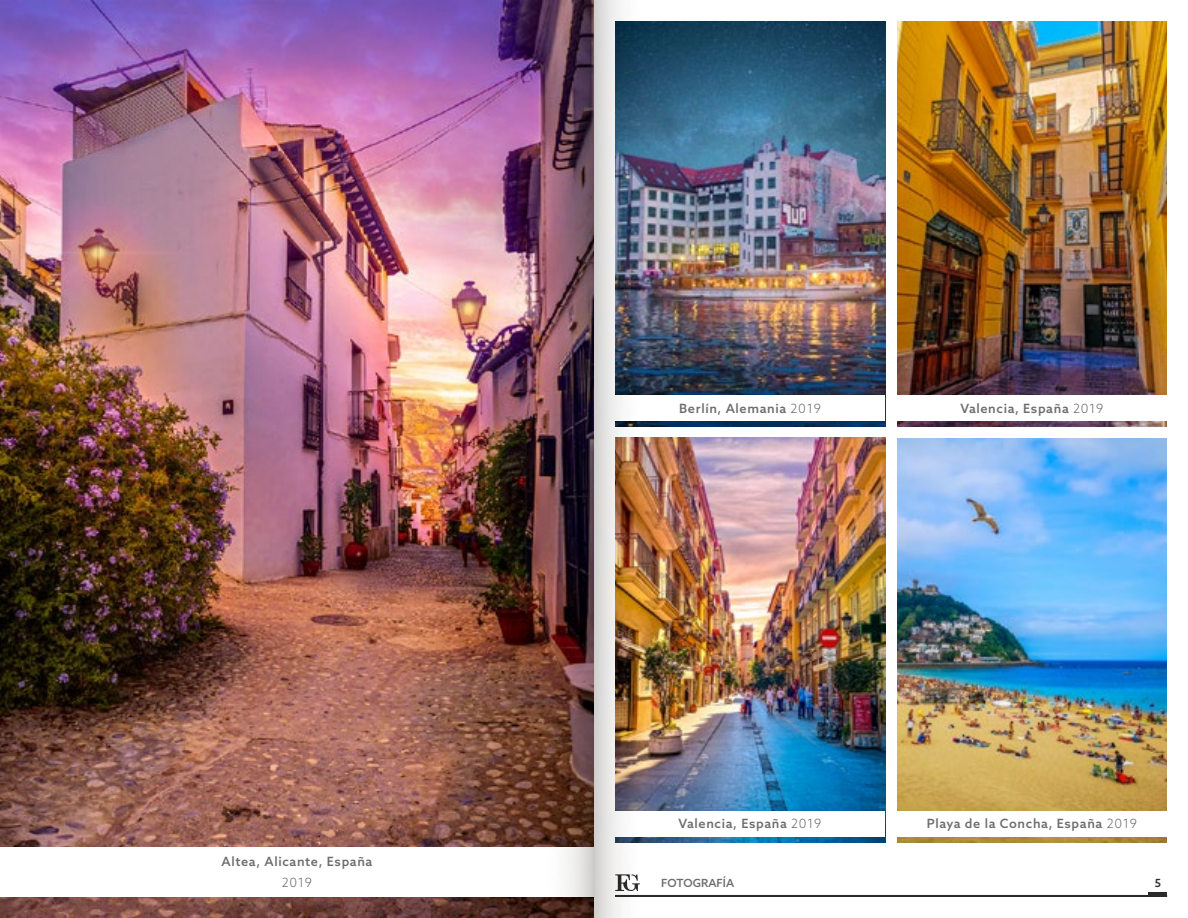
<style>
.page{position:relative;width:1188px;height:918px;background:#fff}
.page>*{position:absolute;margin:0;border:0;box-sizing:border-box;transform-origin:0 0}
.t1{font:500 12.75px "Azo Sans";letter-spacing:.05em;color:#6e6d6d}
.t2{font:300 12.75px "Azo Sans";color:#6e6d6d}
.t3{font:500 11.25px "Azo Sans";color:#6e6d6d}
.t4{font:500 11.25px "Azo Sans";color:#2b2b2b}
.s1{font-weight:300}
</style>
<div class="page">
<div style="left:615px;top:895px;width:552px;height:2px;border:2px solid #2b2b2b"></div>
<hr style="left:1148px;top:893px;width:19px;height:4px;background:#2b2b2b">
<img style="left:0;top:0;width:548px;height:918px">
<img style="left:640px;top:438px;width:245px;height:405px">
<img style="left:897px;top:21px;width:270px;height:406px">
<img style="left:640px;top:21px;width:245px;height:405px">
<img style="left:897px;top:439px;width:270px;height:404px">
<div style="left:0;top:847px;width:594px;height:50px;background:#fff"></div>
<div style="left:615px;top:811px;width:270px;height:26px;background:#fff"></div>
<div style="left:615px;top:395px;width:270px;height:26px;background:#fff"></div>
<div style="left:897px;top:811px;width:270px;height:26px;background:#fff"></div>
<div style="left:897px;top:395px;width:270px;height:26px;background:#fff"></div>
<img style="left:548px;top:0;width:92px;height:918px">
<p class="t1" style="left:222px;top:853px;width:152px">Altea, Alicante, España</p>
<p class="t2" style="left:282px;top:874px;width:32px">2019</p>
<p class="t1" style="left:679px;top:400px;width:143px">Berlín, Alemania <span class="s1">2019</span></p>
<p class="t1" style="left:960px;top:400px;width:144px">Valencia, España <span class="s1">2019</span></p>
<p class="t1" style="left:679px;top:815px;width:144px">Valencia, España <span class="s1">2019</span></p>
<p class="t1" style="left:927px;top:815px;width:212px">Playa de la Concha, España <span class="s1">2019</span></p>
<p class="t3" style="left:661px;top:875px;width:75px">FOTOGRAFÍA</p>
<p class="t4" style="left:1155px;top:875px;width:8px">5</p>
</div>
